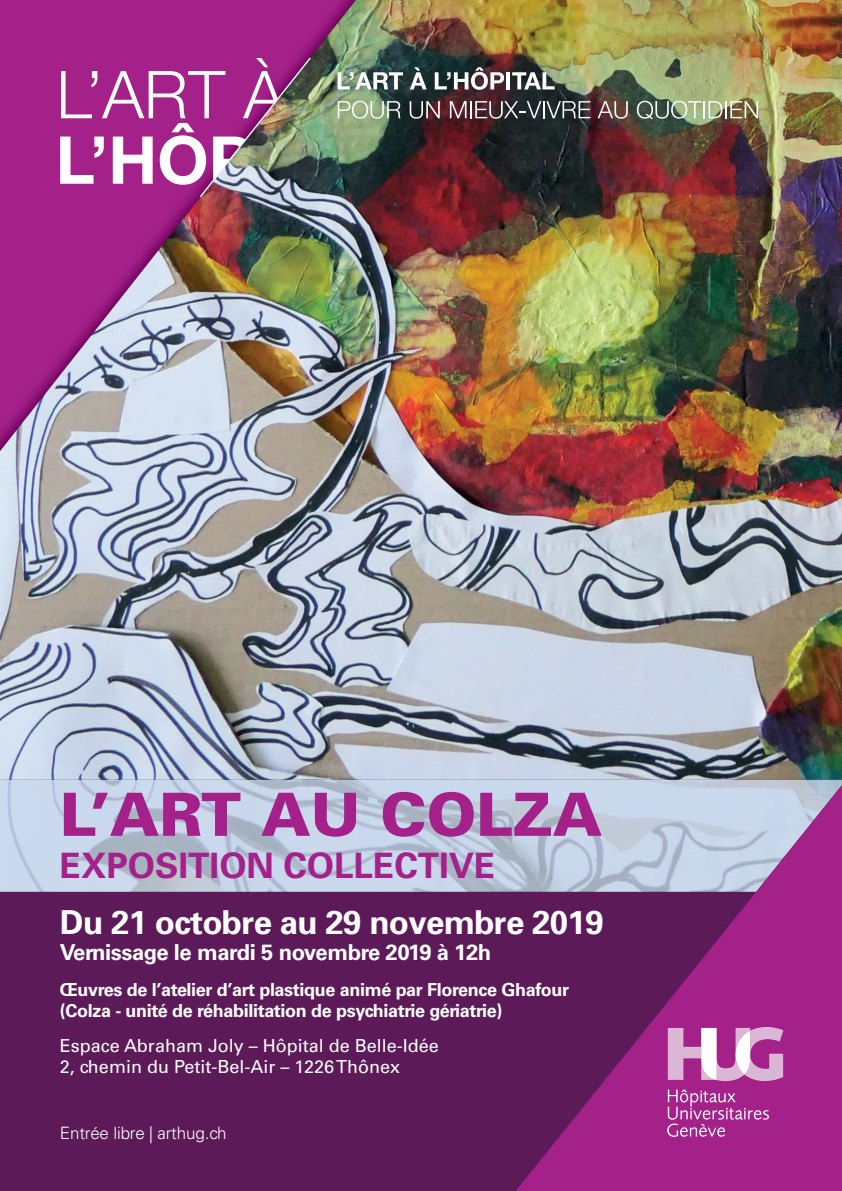
<style>
.page{position:relative;width:842px;height:1191px;background:#fff}
.page>*{position:absolute;margin:0;border:0;box-sizing:border-box;transform-origin:0 0}
.t1{font:900 59.6px "Univers";color:#a4218a}
.t2{font:700 35px "Univers";color:#a4218a}
.t3{font:700 33px "Univers";letter-spacing:-.02em;color:#fff}
.t4{font:700 22px "Univers LT Std";letter-spacing:-.02em;color:#fff}
.t5{font:700 18px/21px "Univers LT Std";letter-spacing:-.02em;color:#fff}
.t6{font:18px/21px "Univers LT Std";color:#fff}
.t7{font:300 17px "Univers LT Std";letter-spacing:-.01em;color:#fff}
</style>
<div class="page">
<img style="left:0;top:0;width:842px;height:892px">
<img style="left:60px;top:58px;width:251px;height:139px">
<svg style="left:338px;top:72px;width:65px;height:17px"></svg>
<svg style="left:410px;top:67px;width:17px;height:22px"></svg>
<svg style="left:435px;top:67px;width:69px;height:23px"></svg>
<hr style="left:506px;top:72px;width:4px;height:17px;background:#fff">
<svg style="left:512px;top:72px;width:43px;height:17px"></svg>
<svg style="left:331px;top:100px;width:70px;height:19px"></svg>
<svg style="left:410px;top:101px;width:30px;height:18px"></svg>
<svg style="left:450px;top:101px;width:140px;height:18px;background:#635c5f"></svg>
<svg style="left:598px;top:101px;width:30px;height:18px"></svg>
<svg style="left:637px;top:101px;width:121px;height:18px;background:#949c81"></svg>
<img style="left:0;top:780px;width:842px;height:111px">
<div style="left:0;top:892px;width:842px;height:299px;background:#5c1a58"></div>
<svg style="left:516px;top:785px;width:326px;height:406px"></svg>
<svg style="left:667px;top:1089px;width:102px;height:47px;background:#b2439c"></svg>
<svg style="left:668px;top:1027px;width:115px;height:54px;background:#cc8abf"></svg>
<h1 class="t1" style="left:60px;top:777px;width:544px">L’ART AU COLZA</h1>
<h2 class="t2" style="left:60px;top:844px;width:437px">EXPOSITION COLLECTIVE</h2>
<h3 class="t3" style="left:60px;top:902px;width:545px">Du 21 octobre au 29 novembre 2019</h3>
<p class="t4" style="left:60px;top:939px;width:433px">Vernissage le mardi 5 novembre 2019 à 12h</p>
<p class="t5" style="left:60px;top:979px;width:511px">Œuvres de l’atelier d’art plastique animé par Florence Ghafour (Colza - unité de réhabilitation de psychiatrie gériatrie)</p>
<p class="t6" style="left:60px;top:1035px;width:380px">Espace Abraham Joly – Hôpital de Belle-Idée<br>2, chemin du Petit-Bel-Air – 1226 Thônex</p>
<p class="t7" style="left:60px;top:1122px;width:168px">Entrée libre | arthug.ch</p>
</div>
